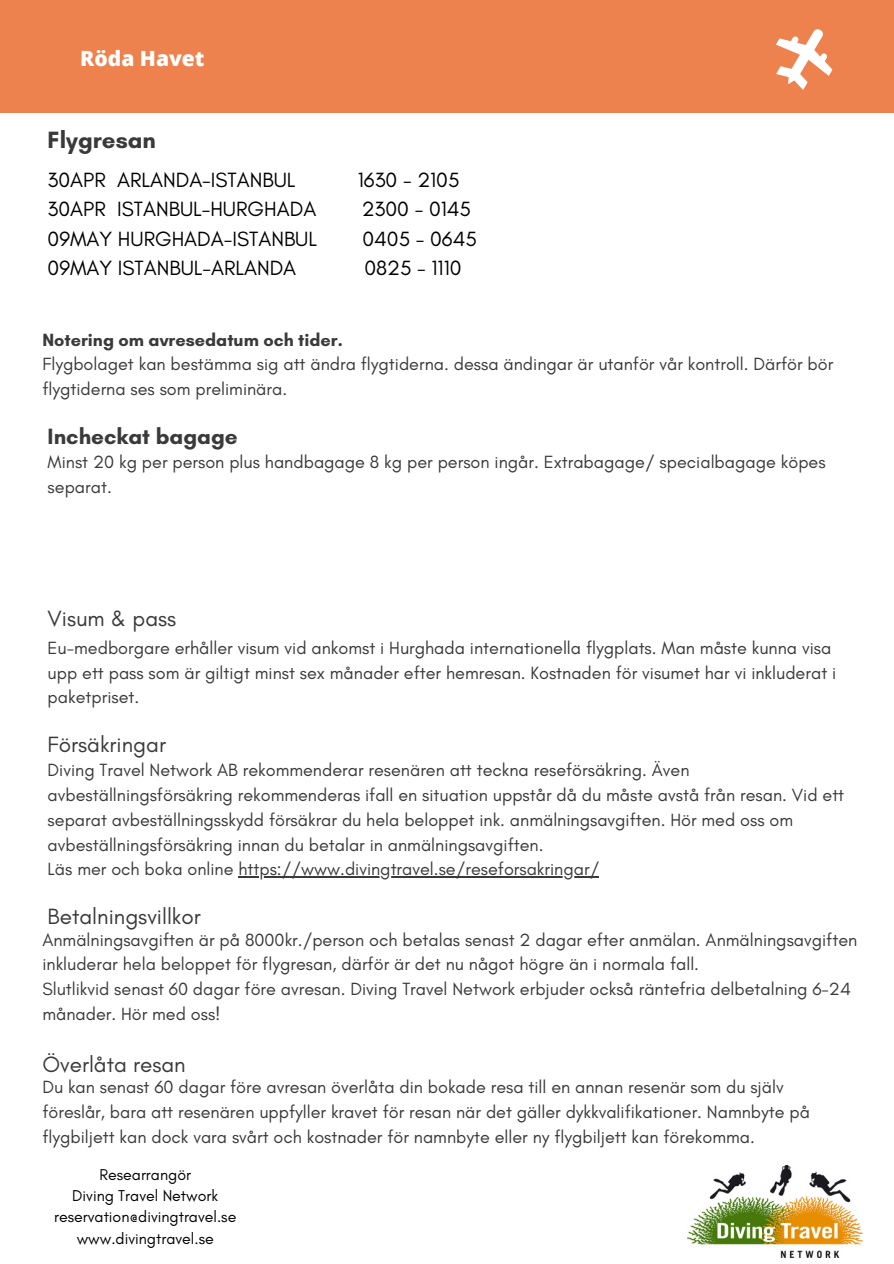
<style>
.page{position:relative;width:894px;height:1264px;background:#fff}
.page>*{position:absolute;margin:0;border:0;box-sizing:border-box;transform-origin:0 0}
.t1{font:700 24px "Glacial Indifference";color:#3b3a3a}
.t2{font:22.5px "Glacial Indifference";color:#3b3a3a}
.t3{font:700 22.5px "Glacial Indifference";color:#3b3a3a}
.t4{font:21px "Glacial Indifference";color:#000}
.t5{font:800 21px "Open Sans";color:#fff}
.t6{font:18px/24.8px "Glacial Indifference";color:#3b3a3a}
.t7{font:15.9px "Glacial Indifference";color:#000}
.s1{font-weight:700}
</style>
<div class="page">
<img style="left:687px;top:1165px;width:175px;height:92px">
<div style="left:0;top:0;width:893px;height:113px;background:#ee824e"></div>
<svg style="left:776px;top:29px;width:57px;height:61px"></svg>
<hr style="left:238px;top:876px;width:361px;height:1px;background:#3b3a3a">
<h2 class="t5" style="left:80px;top:44px;width:126px">Röda Havet</h2>
<p class="t1" style="left:48px;top:125px;width:110px">Flygresan</p>
<h5 class="t4" style="left:48px;top:167px;width:249px">30APR ARLANDA-ISTANBUL</h5>
<h5 class="t4" style="left:358px;top:167px;width:103px">1630 - 2105</h5>
<h5 class="t4" style="left:48px;top:196px;width:270px">30APR ISTANBUL-HURGHADA</h5>
<h5 class="t4" style="left:361px;top:196px;width:111px">2300 - 0145</h5>
<h5 class="t4" style="left:48px;top:226px;width:271px">09MAY HURGHADA-ISTANBUL</h5>
<h5 class="t4" style="left:362px;top:226px;width:116px">0405 - 0645</h5>
<h5 class="t4" style="left:48px;top:255px;width:250px">09MAY ISTANBUL-ARLANDA</h5>
<h5 class="t4" style="left:364px;top:255px;width:99px">0825 - 1110</h5>
<p class="t6" style="left:42px;top:327px;width:792px"><span class="s1">Notering om avresedatum och tider.<br></span>Flygbolaget kan bestämma sig att ändra flygtiderna. dessa ändingar är utanför vår kontroll. Därför bör flygtiderna ses som preliminära.</p>
<p class="t3" style="left:48px;top:422px;width:192px">Incheckat bagage</p>
<p class="t6" style="left:48px;top:449px;width:779px">Minst 20 kg per person plus handbagage 8 kg per person ingår. Extrabagage/ specialbagage köpes separat.</p>
<h3 class="t2" style="left:48px;top:604px;width:130px">Visum &amp; pass</h3>
<h5 class="t6" style="left:48px;top:635px;width:789px">Eu-medborgare erhåller visum vid ankomst i Hurghada internationella flygplats. Man måste kunna visa upp ett pass som är giltigt minst sex månader efter hemresan. Kostnaden för visumet har vi inkluderat i paketpriset.</h5>
<h4 class="t2" style="left:48px;top:730px;width:120px">Försäkringar</h4>
<p class="t6" style="left:48px;top:757px;width:797px">Diving Travel Network AB rekommenderar resenären att teckna reseförsäkring. Även avbeställningsförsäkring rekommenderas ifall en situation uppstår då du måste avstå från resan. Vid ett separat avbeställningsskydd försäkrar du hela beloppet ink. anmälningsavgiften. Hör med oss om avbeställningsförsäkring innan du betalar in anmälningsavgiften.<br>Läs mer och boka online https://www.divingtravel.se/reseforsakringar/</p>
<h1 class="t2" style="left:48px;top:902px;width:155px">Betalningsvillkor</h1>
<h5 class="t6" style="left:42px;top:927px;width:816px">Anmälningsavgiften är på 8000kr./person och betalas senast 2 dagar efter anmälan. Anmälningsavgiften inkluderar hela beloppet för flygresan, därför är det nu något högre än i normala fall.<br>Slutlikvid senast 60 dagar före avresan. Diving Travel Network erbjuder också räntefria delbetalning 6-24 månader. Hör med oss!</h5>
<h2 class="t2" style="left:42px;top:1050px;width:145px">Överlåta resan</h2>
<h5 class="t6" style="left:42px;top:1074px;width:768px">Du kan senast 60 dagar före avresan överlåta din bokade resa till en annan resenär som du själv föreslår, bara att resenären uppfyller kravet för resan när det gäller dykkvalifikationer. Namnbyte på flygbiljett kan dock vara svårt och kostnader för namnbyte eller ny flygbiljett kan förekomma.</h5>
<h2 class="t7" style="left:99px;top:1164px;width:93px">Researrangör</h2>
<h5 class="t7" style="left:72px;top:1185px;width:147px">Diving Travel Network</h5>
<h2 class="t7" style="left:54px;top:1207px;width:184px">reservation@divingtravel.se</h2>
<h5 class="t7" style="left:77px;top:1228px;width:138px">www.divingtravel.se</h5>
</div>
